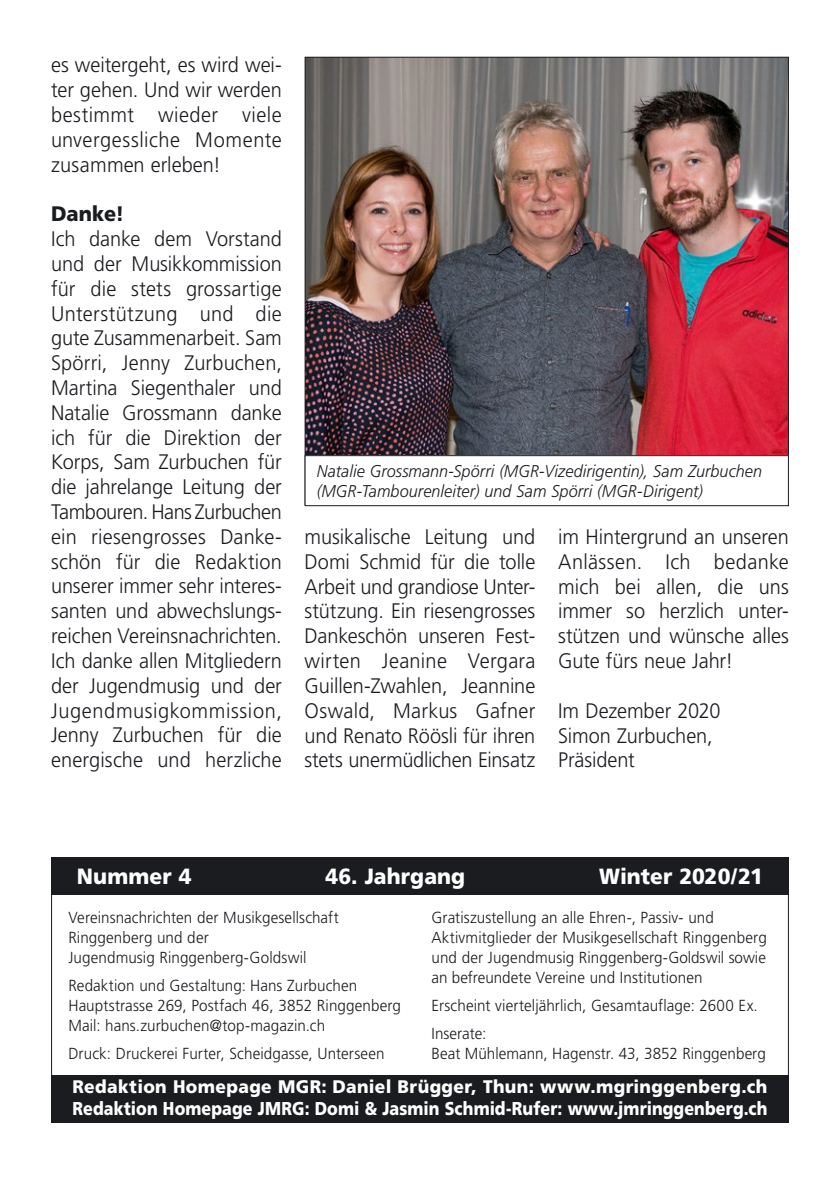
<style>
.page{position:relative;width:840px;height:1191px;background:#fff}
.page>*{position:absolute;margin:0;border:0;box-sizing:border-box;transform-origin:0 0}
.t1{font:900 22px "Frutiger";letter-spacing:.005em;color:#fff;scale:.95 1}
.t2{font:300 21px/24.8px "Frutiger";color:#1b1c20;text-align:justify;scale:.95 1}
.t3{font:900 21px "Frutiger";color:#1b1c20;scale:.95 1}
.t4{font:900 18.6px "Frutiger";letter-spacing:.005em;color:#fff;scale:.86 1}
.t5{font:900 18.2px "Frutiger";letter-spacing:.02em;color:#fff;scale:.95 1}
.t6{font:italic 300 17px/20.4px "Frutiger";letter-spacing:.005em;color:#1b1c20;scale:.95 1}
.t7{font:300 16px/20px "Frutiger";letter-spacing:.005em;color:#1b1c20;scale:.95 1}
</style>
<div class="page">
<img style="left:306px;top:59px;width:480px;height:396px">
<div style="left:304px;top:455px;width:484px;height:51px;border:1px solid #1b1c20"></div>
<div style="left:51px;top:857px;width:737px;height:38px;background:#1b1c20"></div>
<div style="left:51px;top:1075px;width:737px;height:48px;background:#1b1c20"></div>
<p class="t2" style="left:51px;top:53px;width:244px">es weitergeht, es wird wei&shy;ter gehen. Und wir werden bestimmt wieder viele unvergessliche Momente zusammen erleben!</p>
<p class="t3" style="left:51px;top:201px;width:79px">Danke!</p>
<p class="t2" style="left:51px;top:227px;width:244px">Ich danke dem Vorstand und der Musikkommission für die stets grossartige Unterstützung und die gute Zusammenarbeit. Sam Spörri, Jenny Zurbuchen, Martina Siegenthaler und Natalie Grossmann danke ich für die Direktion der Korps, Sam Zurbuchen für die jahrelange Leitung der Tambouren. Hans Zurbuchen ein riesengrosses Danke&shy;schön für die Redaktion unserer immer sehr interes&shy;santen und abwechslungs&shy;reichen Vereinsnachrichten.<br>Ich danke allen Mitgliedern der Jugendmusig und der Jugendmusigkommission, Jenny Zurbuchen für die energische und herzliche</p>
<p class="t6" style="left:317px;top:461px;width:470px">Natalie Grossmann-Spörri (MGR-Vizedirigentin), Sam Zurbuchen (MGR-Tambourenleiter) und Sam Spörri (MGR-Dirigent)</p>
<p class="t2" style="left:304px;top:525px;width:244px">musikalische Leitung und Domi Schmid für die tolle Arbeit und grandiose Unter&shy;stützung. Ein riesengrosses Dankeschön unseren Fest&shy;wirten Jeanine Vergara Guillen-Zwahlen, Jeannine Oswald, Markus Gafner und Renato Röösli für ihren stets unermüdlichen Einsatz</p>
<p class="t2" style="left:557px;top:525px;width:244px">im Hintergrund an unseren Anlässen. Ich bedanke mich bei allen, die uns immer so herzlich unter&shy;stützen und wünsche alles Gute fürs neue Jahr!</p>
<p class="t2" style="left:557px;top:698px;width:172px;text-align:left">Im Dezember 2020<br>Simon Zurbuchen,<br>Präsident</p>
<p class="t1" style="left:77px;top:862px;width:122px">Nummer 4</p>
<p class="t1" style="left:325px;top:862px;width:148px">46. Jahrgang</p>
<p class="t1" style="left:599px;top:862px;width:174px">Winter 2020/21</p>
<p class="t7" style="left:68px;top:907px;width:286px">Vereinsnachrichten der Musikgesellschaft<br>Ringgenberg und der<br>Jugendmusig Ringgenberg-Goldswil</p>
<p class="t7" style="left:68px;top:975px;width:351px">Redaktion und Gestaltung: Hans Zurbuchen<br>Hauptstrasse 269, Postfach 46, 3852 Ringgenberg<br>Mail: hans.zurbuchen@top-magazin.ch</p>
<p class="t7" style="left:68px;top:1043px;width:334px">Druck: Druckerei Furter, Scheidgasse, Unterseen</p>
<p class="t7" style="left:431px;top:907px;width:354px">Gratiszustellung an alle Ehren-, Passiv- und Aktivmitglieder der Musikgesellschaft Ringgenberg und der Jugendmusig Ringgenberg-Goldswil sowie an befreundete Vereine und Institutionen</p>
<p class="t7" style="left:431px;top:991px;width:345px;line-height:28px">Erscheint vierteljährlich, Gesamtauflage: 2600 Ex.<br>Inserate:</p>
<p class="t7" style="left:431px;top:1043px;width:353px">Beat Mühlemann, Hagenstr. 43, 3852 Ringgenberg</p>
<p class="t5" style="left:72px;top:1075px;width:732px">Redaktion Homepage MGR: Daniel Brügger, Thun: www.mgringgenberg.ch</p>
<p class="t4" style="left:72px;top:1097px;width:809px">Redaktion Homepage JMRG: Domi &amp; Jasmin Schmid-Rufer: www.jmringgenberg.ch</p>
</div>
